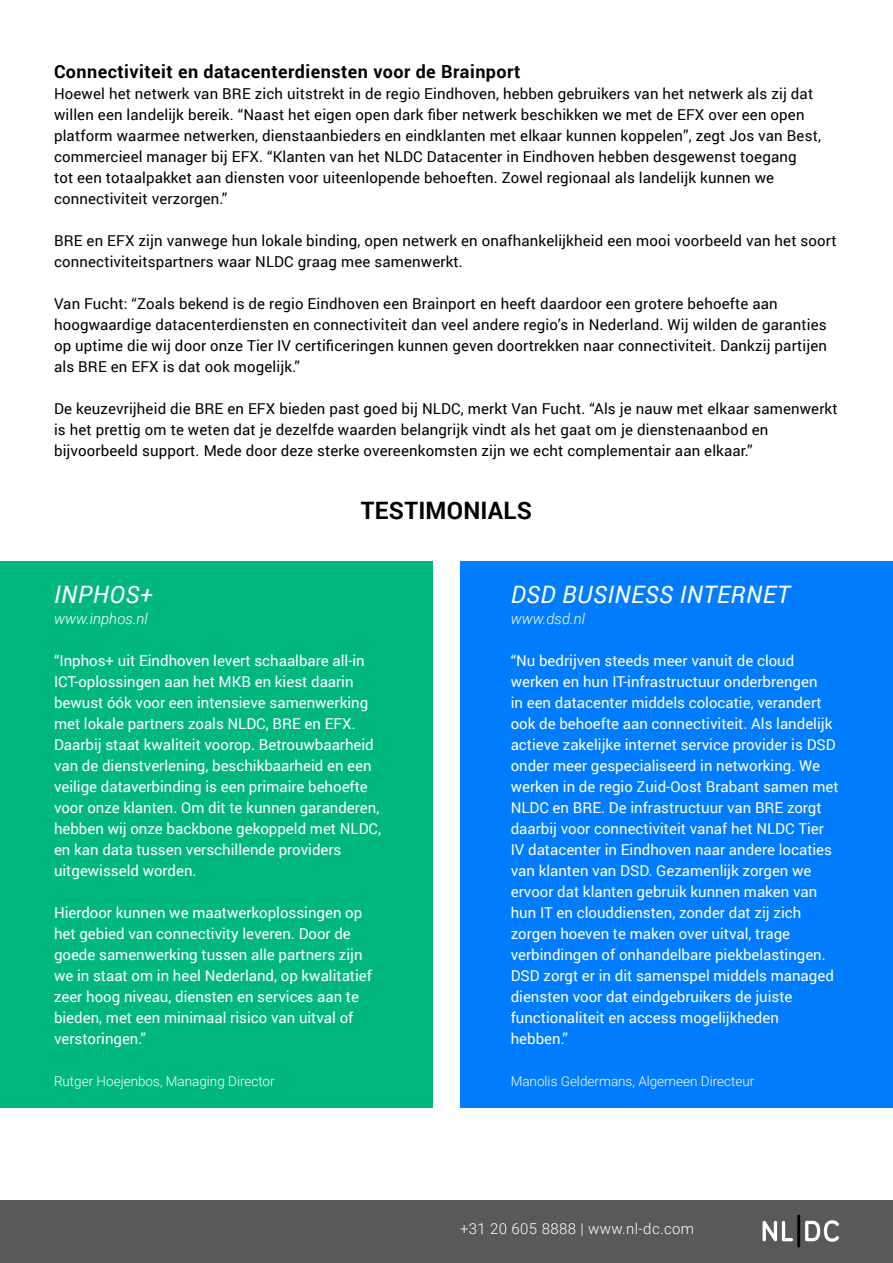
<style>
.page{position:relative;width:893px;height:1263px;background:#fff}
.page>*{position:absolute;margin:0;border:0;box-sizing:border-box;transform-origin:0 0}
.t1{font:italic 24px "Roboto";letter-spacing:.025em;color:#fff}
.t2{font:700 24px "Roboto";letter-spacing:.01em;color:#000}
.t3{font:700 18px "Roboto";letter-spacing:.025em;color:#000}
.t4{font:15px/21px "Roboto";color:#fff}
.t5{font:15px/21px "Roboto";letter-spacing:.01em;color:#000}
.t6{font:300 15px "Roboto";letter-spacing:.025em;color:#fff}
.t7{font:italic 300 15px "Roboto";color:#fff}
.t8{font:300 13.5px "Roboto";color:#fff}
</style>
<div class="page">
<div style="left:0;top:561px;width:433px;height:546px;background:#00b87d"></div>
<div style="left:460px;top:561px;width:433px;height:546px;background:#007cff"></div>
<div style="left:0;top:1200px;width:893px;height:63px;background:#595959"></div>
<hr style="left:797px;top:1214px;width:3px;height:33px;background:#000">
<svg style="left:763px;top:1220px;width:76px;height:22px"></svg>
<p class="t3" style="left:54px;top:59px;width:468px">Connectiviteit en datacenterdiensten voor de Brainport</p>
<p class="t5" style="left:54px;top:83px;width:768px">Hoewel het netwerk van BRE zich uitstrekt in de regio Eindhoven, hebben gebruikers van het netwerk als zij dat willen een landelijk bereik. “Naast het eigen open dark fiber netwerk beschikken we met de EFX over een open platform waarmee netwerken, dienstaanbieders en eindklanten met elkaar kunnen koppelen”, zegt Jos van Best, commercieel manager bij EFX. “Klanten van het NLDC Datacenter in Eindhoven hebben desgewenst toegang<br>tot een totaalpakket aan diensten voor uiteenlopende behoeften. Zowel regionaal als landelijk kunnen we connectiviteit verzorgen.”</p>
<p class="t5" style="left:54px;top:230px;width:784px">BRE en EFX zijn vanwege hun lokale binding, open netwerk en onafhankelijkheid een mooi voorbeeld van het soort connectiviteitspartners waar NLDC graag mee samenwerkt.</p>
<p class="t5" style="left:54px;top:293px;width:774px">Van Fucht: “Zoals bekend is de regio Eindhoven een Brainport en heeft daardoor een grotere behoefte aan hoogwaardige datacenterdiensten en connectiviteit dan veel andere regio’s in Nederland. Wij wilden de garanties op uptime die wij door onze Tier IV certificeringen kunnen geven doortrekken naar connectiviteit. Dankzij partijen als BRE en EFX is dat ook mogelijk.”</p>
<p class="t5" style="left:54px;top:398px;width:785px">De keuzevrijheid die BRE en EFX bieden past goed bij NLDC, merkt Van Fucht. “Als je nauw met elkaar samenwerkt is het prettig om te weten dat je dezelfde waarden belangrijk vindt als het gaat om je dienstenaanbod en bijvoorbeeld support. Mede door deze sterke overeenkomsten zijn we echt complementair aan elkaar.”</p>
<h1 class="t2" style="left:361px;top:494px;width:172px">TESTIMONIALS</h1>
<h1 class="t1" style="left:54px;top:578px;width:100px">INPHOS+</h1>
<p class="t7" style="left:54px;top:608px;width:95px">www.inphos.nl</p>
<p class="t4" style="left:54px;top:650px;width:329px">“Inphos+ uit Eindhoven levert schaalbare all-in ICT-oplossingen aan het MKB en kiest daarin bewust óók voor een intensieve samenwerking met lokale partners zoals NLDC, BRE en EFX.<br>Daarbij staat kwaliteit voorop. Betrouwbaarheid van de dienstverlening, beschikbaarheid en een veilige dataverbinding is een primaire behoefte voor onze klanten. Om dit te kunnen garanderen, hebben wij onze backbone gekoppeld met NLDC, en kan data tussen verschillende providers uitgewisseld worden.</p>
<p class="t4" style="left:54px;top:902px;width:319px">Hierdoor kunnen we maatwerkoplossingen op het gebied van connectivity leveren. Door de goede samenwerking tussen alle partners zijn we in staat om in heel Nederland, op kwalitatief zeer hoog niveau, diensten en services aan te bieden, met een minimaal risico van uitval of verstoringen.”</p>
<p class="t8" style="left:54px;top:1072px;width:222px">Rutger Hoejenbos, Managing Director</p>
<h1 class="t1" style="left:511px;top:578px;width:281px">DSD BUSINESS INTERNET</h1>
<p class="t7" style="left:511px;top:608px;width:76px">www.dsd.nl</p>
<p class="t4" style="left:511px;top:650px;width:329px">“Nu bedrijven steeds meer vanuit de cloud werken en hun IT-infrastructuur onderbrengen<br>in een datacenter middels colocatie, verandert ook de behoefte aan connectiviteit. Als landelijk actieve zakelijke internet service provider is DSD onder meer gespecialiseerd in networking. We werken in de regio Zuid-Oost Brabant samen met NLDC en BRE. De infrastructuur van BRE zorgt daarbij voor connectiviteit vanaf het NLDC Tier IV datacenter in Eindhoven naar andere locaties van klanten van DSD. Gezamenlijk zorgen we ervoor dat klanten gebruik kunnen maken van hun IT en clouddiensten, zonder dat zij zich zorgen hoeven te maken over uitval, trage verbindingen of onhandelbare piekbelastingen.<br>DSD zorgt er in dit samenspel middels managed diensten voor dat eindgebruikers de juiste functionaliteit en access mogelijkheden hebben.”</p>
<p class="t8" style="left:511px;top:1072px;width:245px">Manolis Geldermans, Algemeen Directeur</p>
<p class="t6" style="left:460px;top:1218px;width:236px">+31 20 605 8888 | www.nl-dc.com</p>
</div>
